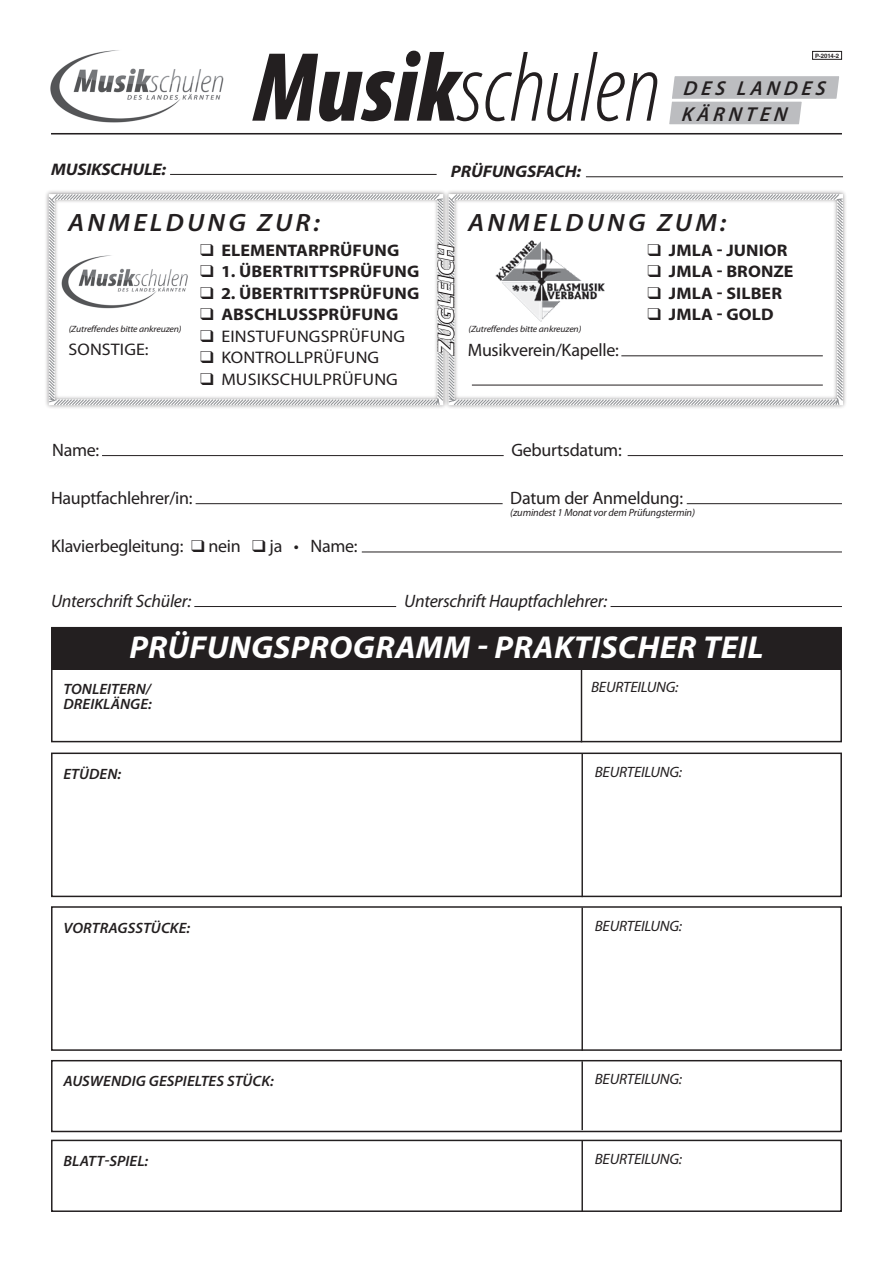
<style>
.page{position:relative;width:893px;height:1263px;background:#fff}
.page>*{position:absolute;margin:0;border:0;box-sizing:border-box;transform-origin:0 0}
.t1{font:italic 300 condensed 99.3px "Myriad Pro";letter-spacing:-.005em;color:#231f20}
.t2{font:italic 700 31.8px "Myriad Pro";letter-spacing:.01em;color:#fff;scale:1.04 1}
.t3{font:italic 600 25.2px "Myriad Pro";letter-spacing:.12em;color:#231f20;scale:1.07 1}
.t4{font:italic 700 22.5px "Myriad Pro";color:#fff;scale:1.07 1}
.t5{font:italic 600 20.25px/25.5px "Myriad Pro";letter-spacing:.2em;color:#231f20}
.t6{font:18px "Myriad Pro";letter-spacing:-.015em;color:#231f20}
.t7{font:italic 18px "Myriad Pro";letter-spacing:-.015em;color:#231f20}
.t8{font:700 16.8px "Myriad Pro";letter-spacing:.005em;color:#231f20;scale:1.07 1}
.t9{font:16.8px "Myriad Pro";letter-spacing:.005em;color:#231f20;scale:1.07 1}
.t10{font:italic 700 16.8px "Myriad Pro";letter-spacing:-.01em;color:#231f20;scale:1.07 1}
.t11{font:italic 600 15px/15px "Myriad Pro";letter-spacing:.005em;color:#231f20;scale:1.04 1}
.t12{font:italic 15px "Myriad Pro";letter-spacing:-.015em;color:#231f20;scale:1.04 1}
.t13{font:italic 10.5px "Myriad Pro";letter-spacing:-.015em;color:#231f20}
.t14{font:italic 9.15px "Myriad Pro";letter-spacing:-.015em;color:#231f20;scale:1.07 1}
.t15{font:700 6px "Switzerland";color:#231f20}
.s1{font-weight:900}
</style>
<div class="page">
<div style="left:44px;top:189px;width:404px;height:221px;background:#231f20;opacity:.5"></div>
<svg style="left:48px;top:193px;width:396px;height:213px"></svg>
<div style="left:444px;top:189px;width:404px;height:221px;background:#231f20;opacity:.5"></div>
<svg style="left:447px;top:193px;width:397px;height:213px"></svg>
<div style="left:51px;top:627px;width:791px;height:115px;background:#fff;border:1px solid #231f20"></div>
<div style="left:51px;top:628px;width:791px;height:41px;background:#231f20"></div>
<hr style="left:581px;top:666px;width:1px;height:76px;background:#231f20">
<div style="left:51px;top:906px;width:791px;height:145px;background:#fff;border:1px solid #231f20"></div>
<hr style="left:581px;top:907px;width:2px;height:144px;background:#231f20">
<div style="left:51px;top:752px;width:791px;height:145px;background:#fff;border:1px solid #231f20"></div>
<hr style="left:581px;top:754px;width:2px;height:143px;background:#231f20">
<div style="left:51px;top:1140px;width:791px;height:72px;background:#fff;border:1px solid #231f20"></div>
<hr style="left:581px;top:1141px;width:2px;height:71px;background:#231f20">
<div style="left:51px;top:1060px;width:791px;height:72px;background:#fff;border:1px solid #231f20"></div>
<hr style="left:581px;top:1061px;width:2px;height:69px;background:#231f20">
<svg style="left:437px;top:243px;width:18px;height:114px"></svg>
<hr style="left:170px;top:174px;width:267px;height:1px;background:#231f20">
<hr style="left:586px;top:176px;width:257px;height:1px;background:#231f20">
<hr style="left:472px;top:385px;width:351px;height:1px;background:#231f20">
<hr style="left:621px;top:355px;width:202px;height:1px;background:#231f20">
<hr style="left:687px;top:503px;width:155px;height:1px;background:#231f20">
<hr style="left:196px;top:503px;width:307px;height:1px;background:#231f20">
<hr style="left:628px;top:455px;width:215px;height:1px;background:#231f20">
<hr style="left:102px;top:455px;width:402px;height:1px;background:#231f20">
<hr style="left:362px;top:552px;width:480px;height:1px;background:#231f20">
<img style="left:492px;top:239px;width:116px;height:85px">
<div style="left:812px;top:51px;width:30px;height:9px;border:1px solid #231f20"></div>
<hr style="left:51px;top:133px;width:791px;height:2px;background:#231f20">
<img style="left:61px;top:254px;width:127px;height:55px">
<hr style="left:194px;top:606px;width:202px;height:1px;background:#231f20">
<hr style="left:611px;top:606px;width:231px;height:1px;background:#231f20">
<svg style="left:669px;top:76px;width:170px;height:49px"></svg>
<img style="left:50px;top:50px;width:174px;height:73px">
<h1 class="t1" style="left:254px;top:29px;width:409px"><span class="s1">Musik</span>schulen</h1>
<p class="t10" style="left:51px;top:158px;width:109px">MUSIKSCHULE:</p>
<p class="t10" style="left:451px;top:161px;width:123px">PRÜFUNGSFACH:</p>
<p class="t15" style="left:815px;top:52px;width:26px">P-2014-2</p>
<p class="t5" style="left:681px;top:75px;width:148px">DES LANDES<br>KÄRNTEN</p>
<h3 class="t3" style="left:68px;top:206px;width:237px">ANMELDUNG ZUR:</h3>
<h3 class="t3" style="left:468px;top:206px;width:243px">ANMELDUNG ZUM:</h3>
<p class="t8" style="left:200px;top:239px;width:188px">❑ ELEMENTARPRÜFUNG</p>
<p class="t8" style="left:200px;top:261px;width:206px">❑ 1. ÜBERTRITTSPRÜFUNG</p>
<p class="t8" style="left:200px;top:282px;width:206px">❑ 2. ÜBERTRITTSPRÜFUNG</p>
<p class="t8" style="left:200px;top:304px;width:187px">❑ ABSCHLUSSPRÜFUNG</p>
<p class="t9" style="left:200px;top:326px;width:193px">❑ EINSTUFUNGSPRÜFUNG</p>
<p class="t9" style="left:200px;top:347px;width:169px">❑ KONTROLLPRÜFUNG</p>
<p class="t9" style="left:200px;top:369px;width:186px">❑ MUSIKSCHULPRÜFUNG</p>
<h3 class="t4" style="left:431px;top:354px;width:104px;rotate:-90deg">ZUGLEICH</h3>
<p class="t14" style="left:69px;top:323px;width:107px">(Zutreffendes bitte ankreuzen)</p>
<p class="t14" style="left:468px;top:323px;width:107px">(Zutreffendes bitte ankreuzen)</p>
<p class="t6" style="left:468px;top:339px;width:153px">Musikverein/Kapelle:</p>
<p class="t9" style="left:69px;top:339px;width:76px">SONSTIGE:</p>
<p class="t6" style="left:52px;top:439px;width:49px">Name:</p>
<p class="t6" style="left:511px;top:439px;width:112px">Geburtsdatum:</p>
<p class="t8" style="left:647px;top:239px;width:132px">❑ JMLA - JUNIOR</p>
<p class="t8" style="left:647px;top:261px;width:138px">❑ JMLA - BRONZE</p>
<p class="t8" style="left:647px;top:282px;width:127px">❑ JMLA - SILBER</p>
<p class="t8" style="left:647px;top:304px;width:119px">❑ JMLA - GOLD</p>
<p class="t6" style="left:51px;top:487px;width:143px">Hauptfachlehrer/in:</p>
<p class="t6" style="left:510px;top:487px;width:174px">Datum der Anmeldung:</p>
<p class="t13" style="left:510px;top:506px;width:186px">(zumindest 1 Monat vor dem Prüfungstermin)</p>
<p class="t6" style="left:51px;top:535px;width:308px">Klavierbegleitung: ❑ nein ❑ ja • Name:</p>
<p class="t7" style="left:51px;top:589px;width:142px">Unterschrift Schüler:</p>
<p class="t7" style="left:404px;top:589px;width:205px">Unterschrift Hauptfachlehrer:</p>
<h2 class="t2" style="left:129px;top:627px;width:611px">PRÜFUNGSPROGRAMM - PRAKTISCHER TEIL</h2>
<p class="t11" style="left:63px;top:681px;width:86px">TONLEITERN/<br>DREIKLÄNGE:</p>
<p class="t12" style="left:591px;top:677px;width:86px">BEURTEILUNG:</p>
<p class="t11" style="left:63px;top:766px;width:57px">ETÜDEN:</p>
<p class="t12" style="left:595px;top:762px;width:86px">BEURTEILUNG:</p>
<p class="t11" style="left:63px;top:920px;width:123px">VORTRAGSSTÜCKE:</p>
<p class="t12" style="left:595px;top:916px;width:86px">BEURTEILUNG:</p>
<p class="t11" style="left:63px;top:1073px;width:204px">AUSWENDIG GESPIELTES STÜCK:</p>
<p class="t12" style="left:595px;top:1070px;width:86px">BEURTEILUNG:</p>
<p class="t11" style="left:63px;top:1153px;width:83px">BLATT-SPIEL:</p>
<p class="t12" style="left:595px;top:1150px;width:86px">BEURTEILUNG:</p>
</div>
